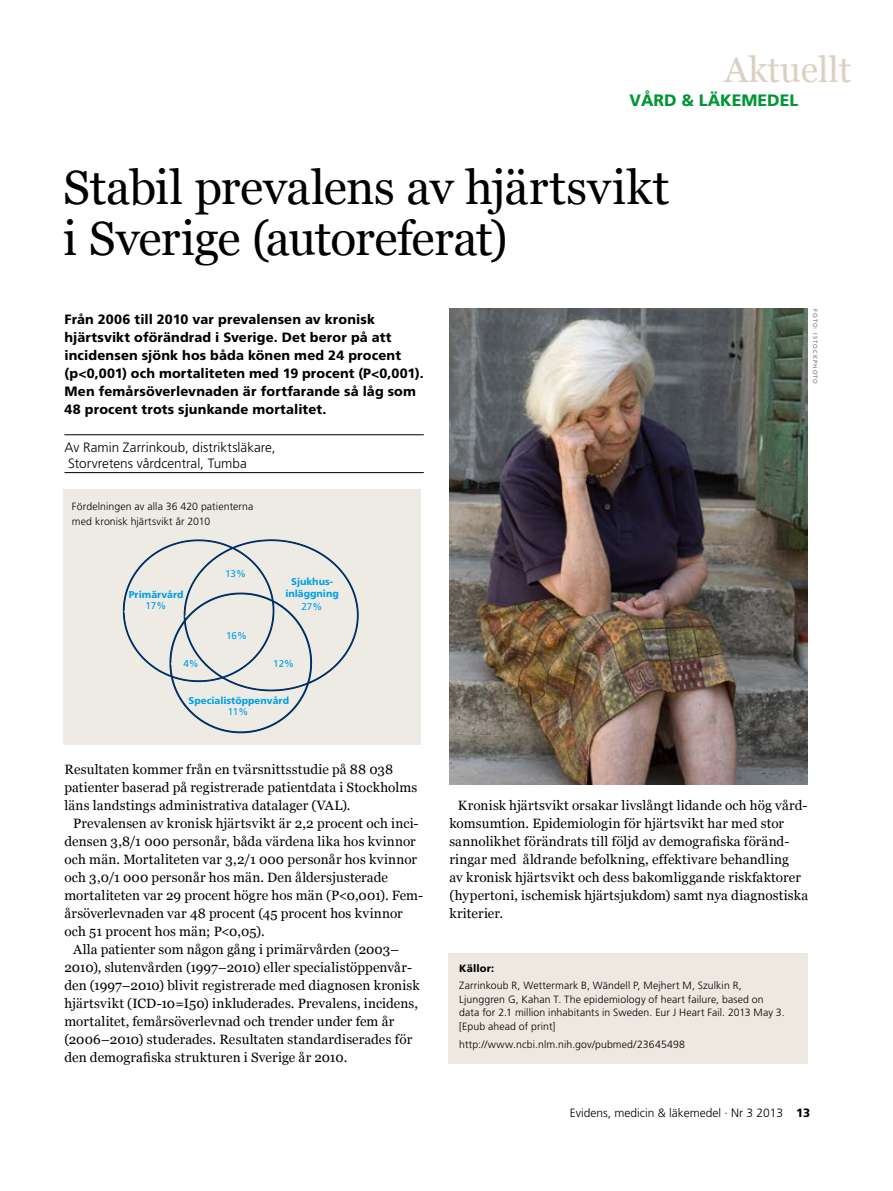
<style>
.page{position:relative;width:893px;height:1191px;background:#fff}
.page>*{position:absolute;margin:0;border:0;box-sizing:border-box;transform-origin:0 0}
.t1{font:48px/51px "Georgia";letter-spacing:-.02em;color:#000}
.t2{font:36px "Georgia";color:#dbd1c2}
.t3{font:800 16.5px "Frutiger SLLOTF";color:#009534}
.t4{font:13.5px/18px "Georgia";letter-spacing:.01em;color:#000}
.t5{font:800 13.5px/18px "Frutiger SLLOTF";letter-spacing:.01em;color:#000}
.t6{font:300 13.5px/16.2px "Frutiger SLLOTF";color:#000}
.t7{font:300 12px "Frutiger SLLOTF";color:#000}
.t8{font:300 10.5px/13.5px "Frutiger SLLOTF";letter-spacing:.01em;color:#000}
.t9{font:800 10.5px "Frutiger SLLOTF";letter-spacing:.015em;color:#000}
.t10{font:800 9.9px/11.9px "Frutiger SLLOTF";color:#00a0e7;text-align:center}
.t11{font:9.9px "Frutiger SLLOTF";color:#00a0e7}
.t12{font:6px "Frutiger SLLOTF";letter-spacing:.17em;color:#707172}
.s1{font-weight:800}
</style>
<div class="page">
<hr style="left:64px;top:434px;width:360px;height:1px;background:#000">
<hr style="left:64px;top:472px;width:360px;height:1px;background:#000">
<div style="left:449px;top:952px;width:359px;height:111px;background:#ede8e0"></div>
<div style="left:63px;top:489px;width:357px;height:256px;background:#eeebe5"></div>
<svg style="left:123px;top:539px;width:236px;height:194px"></svg>
<img style="left:449px;top:309px;width:359px;height:475px">
<h2 class="t2" style="left:724px;top:48px;width:128px">Aktuellt</h2>
<p class="t3" style="left:630px;top:90px;width:139px">VÅRD &amp; LÄKEMEDE</p>
<p class="t3" style="left:789px;top:90px;width:10px">L</p>
<h1 class="t1" style="left:63px;top:163px;width:608px">Stabil prevalens av hjärtsvikt i Sverige (autoreferat)</h1>
<p class="t5" style="left:64px;top:310px;width:361px">Från 2006 till 2010 var prevalensen av kronisk hjärtsvikt oförändrad i Sverige. Det beror på att incidensen sjönk hos båda könen med 24 procent (p&lt;0,001) och mortaliteten med 19 procent (P&lt;0,001).<br>Men femårsöverlevnaden är fortfarande så låg som 48 procent trots sjunkande mortalitet.</p>
<p class="t6" style="left:64px;top:439px;width:213px">Av Ramin Zarrinkoub, distriktsläkare,<br>Storvretens vårdcentral, Tumba</p>
<p class="t8" style="left:72px;top:499px;width:183px;line-height:15px">Fördelningen av alla 36 420 patienterna med kronisk hjärtsvikt år 2010</p>
<p class="t10" style="left:129px;top:588px;width:56px">Primärvård</p>
<p class="t11" style="left:145px;top:600px;width:22px">17%</p>
<p class="t11" style="left:225px;top:567px;width:22px">13%</p>
<p class="t11" style="left:226px;top:630px;width:22px">16%</p>
<p class="t10" style="left:285px;top:575px;width:55px">Sjukhus&shy;inläggning</p>
<p class="t11" style="left:301px;top:600px;width:22px">27%</p>
<p class="t11" style="left:273px;top:657px;width:22px">12%</p>
<p class="t11" style="left:183px;top:657px;width:17px">4%</p>
<p class="t10" style="left:189px;top:694px;width:102px">Specialistöppenvård</p>
<p class="t11" style="left:228px;top:706px;width:22px">11%</p>
<p class="t12" style="left:819px;top:309px;width:77px;rotate:90deg">Foto: iStockphoto</p>
<p class="t4" style="left:64px;top:761px;width:354px">Resultaten kommer från en tvärsnittsstudie på 88 038 patienter baserad på registrerade patientdata i Stockholms läns landstings administrativa datalager (VAL).</p>
<p class="t4" style="left:73px;top:815px;width:347px">Prevalensen av kronisk hjärtsvikt är 2,2 procent och inci-</p>
<p class="t4" style="left:64px;top:833px;width:353px">densen 3,8/1 000 personår, båda värdena lika hos kvinnor</p>
<p class="t4" style="left:64px;top:851px;width:354px">och män. Mortaliteten var 3,2/1 000 personår hos kvinnor</p>
<p class="t4" style="left:64px;top:869px;width:325px">och 3,0/1 000 personår hos män. Den åldersjusterade</p>
<p class="t4" style="left:64px;top:887px;width:360px">mortaliteten var 29 procent högre hos män (P&lt;0,001). Fem-</p>
<p class="t4" style="left:64px;top:905px;width:340px">årsöverlevnaden var 48 procent (45 procent hos kvinnor</p>
<p class="t4" style="left:64px;top:923px;width:202px">och 51 procent hos män; P&lt;0,05).</p>
<p class="t4" style="left:73px;top:941px;width:328px">Alla patienter som någon gång i primärvården (2003–</p>
<p class="t4" style="left:64px;top:959px;width:349px">2010), slutenvården (1997–2010) eller specialistöppenvår-</p>
<p class="t4" style="left:64px;top:977px;width:357px">den (1997–2010) blivit registrerade med diagnosen kronisk</p>
<p class="t4" style="left:64px;top:995px;width:355px">hjärtsvikt (ICD-10=I50) inkluderades. Prevalens, incidens,</p>
<p class="t4" style="left:64px;top:1013px;width:331px">mortalitet, femårsöverlevnad och trender under fem år</p>
<p class="t4" style="left:64px;top:1031px;width:349px">(2006–2010) studerades. Resultaten standardiserades för</p>
<p class="t4" style="left:64px;top:1049px;width:284px">den demografiska strukturen i Sverige år 2010.</p>
<p class="t4" style="left:449px;top:797px;width:360px;text-indent:9px">Kronisk hjärtsvikt orsakar livslångt lidande och hög vård&shy;komsumtion. Epidemiologin för hjärtsvikt har med stor sannolikhet förändrats till följd av demografiska föränd&shy;ringar med åldrande befolkning, effektivare behandling<br>av kronisk hjärtsvikt och dess bakomliggande riskfaktorer (hypertoni, ischemisk hjärtsjukdom) samt nya diagnostiska kriterier.</p>
<p class="t9" style="left:459px;top:961px;width:37px">Källor:</p>
<p class="t8" style="left:459px;top:979px;width:327px">Zarrinkoub R, Wettermark B, Wändell P, Mejhert M, Szulkin R, Ljunggren G, Kahan T. The epidemiology of heart failure, based on data for 2.1 million inhabitants in Sweden. Eur J Heart Fail. 2013 May 3. [Epub ahead of print]</p>
<p class="t8" style="left:459px;top:1037px;width:227px">http://www.ncbi.nlm.nih.gov/pubmed/23645498</p>
<p class="t7" style="left:570px;top:1106px;width:242px">Evidens, medicin &amp; läkemedel · Nr 3 2013 <span class="s1">13</span></p>
</div>
